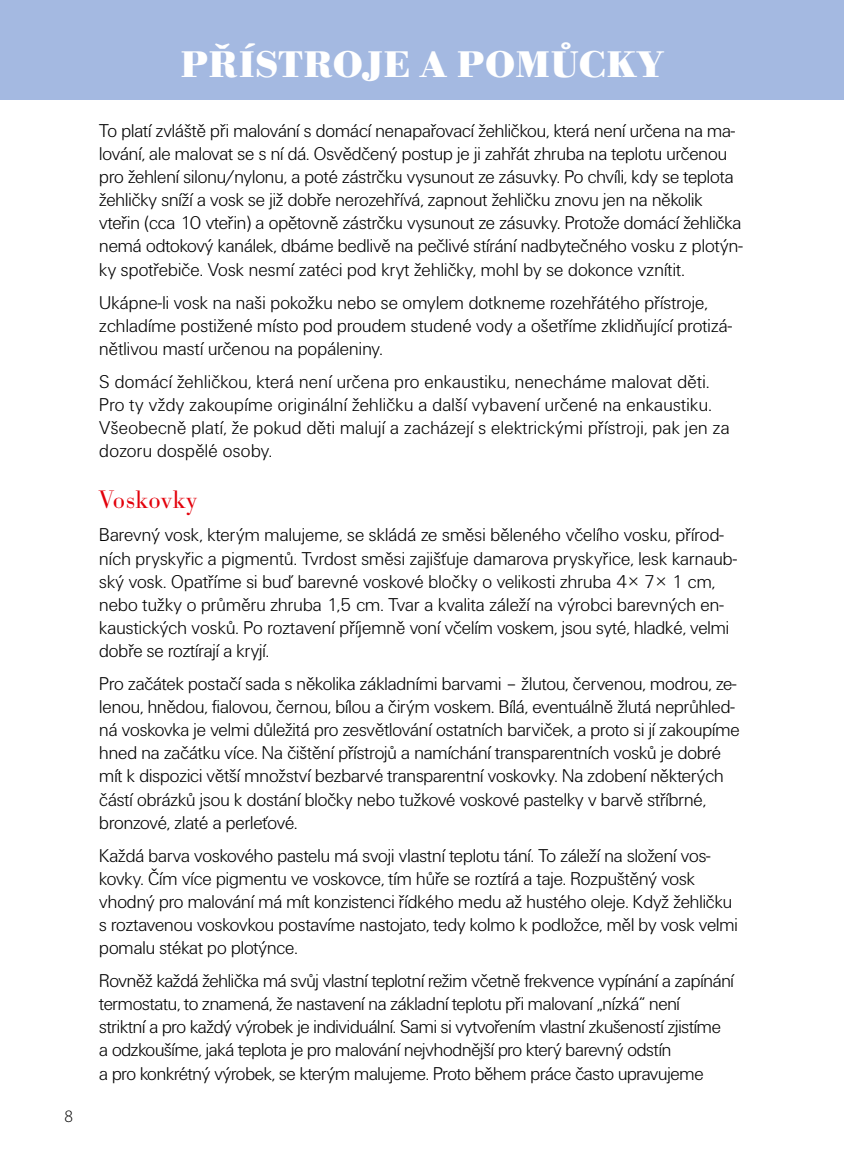
<style>
.page{position:relative;width:844px;height:1166px;background:#fff}
.page>*{position:absolute;margin:0;border:0;box-sizing:border-box;transform-origin:0 0}
.t1{font:700 38.5px "Bodoni URWTOT";letter-spacing:.015em;color:#fff}
.nadpis_mensi{font:300 26.25px "Bodoni URWTOT";letter-spacing:.02em;color:#e3000b}
.zaklad{font:19.25px/23.1px "U001 DOT Ligh";color:#000}
.zaklad-2{font:19.25px/23.1px "U001 DOT Ligh";letter-spacing:.02em;color:#000}
.t2{font:300 17.5px "Myriad Pro";color:#000}
</style>
<div class="page">
<div style="left:0;top:0;width:843px;height:99px;background:#a4b9e1"></div>
<hr style="left:843px;top:0;width:1px;height:99px;background:#a4b9e1">
<p class="t2" style="left:64px;top:1106px;width:10px">8</p>
<h1 class="t1" style="left:180px;top:42px;width:484px">PŘÍSTROJE A POMŮCKY</h1>
<p class="zaklad" style="left:99px;top:119px;width:644px">To platí zvláště při malování s domácí nenapařovací žehličkou, která není určena na ma&shy;lování, ale malovat se s ní dá. Osvědčený postup je ji zahřát zhruba na teplotu určenou pro žehlení silonu/nylonu, a poté zástrčku vysunout ze zásuvky. Po chvíli, kdy se teplota žehličky sníží a vosk se již dobře nerozehřívá, zapnout žehličku znovu jen na několik vteřin (cca 10 vteřin) a opětovně zástrčku vysunout ze zásuvky. Protože domácí žehlička nemá odtokový kanálek, dbáme bedlivě na pečlivé stírání nadbytečného vosku z plotýn&shy;ky spotřebiče. Vosk nesmí zatéci pod kryt žehličky, mohl by se dokonce vznítit.</p>
<p class="zaklad" style="left:99px;top:291px;width:634px">Ukápne-li vosk na naši pokožku nebo se omylem dotkneme rozehřátého přístroje, zchladíme postižené místo pod proudem studené vody a ošetříme zklidňující protizá&shy;nětlivou mastí určenou na popáleniny.</p>
<p class="zaklad-2" style="left:99px;top:370px;width:631px">S domácí žehličkou, která není určena pro enkaustiku, nenecháme malovat děti.<br>Pro ty vždy zakoupíme originální žehličku a další vybavení určené na enkaustiku.<br>Všeobecně platí, že pokud děti malují a zacházejí s elektrickými přístroji, pak jen za dozoru dospělé osoby.</p>
<p class="nadpis_mensi" style="left:99px;top:484px;width:99px">Voskovky</p>
<p class="zaklad" style="left:99px;top:524px;width:639px">Barevný vosk, kterým malujeme, se skládá ze směsi běleného včelího vosku, přírod&shy;ních pryskyřic a pigmentů. Tvrdost směsi zajišťuje damarova pryskyřice, lesk karnaub&shy;ský vosk. Opatříme si buď barevné voskové bločky o velikosti zhruba 4× 7× 1 cm, nebo tužky o průměru zhruba 1,5 cm. Tvar a kvalita záleží na výrobci barevných en&shy;kaustických vosků. Po roztavení příjemně voní včelím voskem, jsou syté, hladké, velmi dobře se roztírají a kryjí.</p>
<p class="zaklad" style="left:99px;top:672px;width:641px">Pro začátek postačí sada s několika základními barvami – žlutou, červenou, modrou, ze&shy;lenou, hnědou, fialovou, černou, bílou a čirým voskem. Bílá, eventuálně žlutá neprůhled&shy;ná voskovka je velmi důležitá pro zesvětlování ostatních barviček, a proto si jí zakoupíme hned na začátku více. Na čištění přístrojů a namíchání transparentních vosků je dobré mít k dispozici větší množství bezbarvé transparentní voskovky. Na zdobení některých částí obrázků jsou k dostání bločky nebo tužkové voskové pastelky v barvě stříbrné, bronzové, zlaté a perleťové.</p>
<p class="zaklad" style="left:99px;top:844px;width:640px">Každá barva voskového pastelu má svoji vlastní teplotu tání. To záleží na složení vos&shy;kovky. Čím více pigmentu ve voskovce, tím hůře se roztírá a taje. Rozpuštěný vosk vhodný pro malování má mít konzistenci řídkého medu až hustého oleje. Když žehličku s roztavenou voskovkou postavíme nastojato, tedy kolmo k podložce, měl by vosk velmi pomalu stékat po plotýnce.</p>
<p class="zaklad" style="left:99px;top:969px;width:636px">Rovněž každá žehlička má svůj vlastní teplotní režim včetně frekvence vypínání a zapínání termostatu, to znamená, že nastavení na základní teplotu při malovaní „nízká“ není<br>striktní a pro každý výrobek je individuální. Sami si vytvořením vlastní zkušeností zjistíme a odzkoušíme, jaká teplota je pro malování nejvhodnější pro který barevný odstín<br>a pro konkrétný výrobek, se kterým malujeme. Proto během práce často upravujeme</p>
</div>
